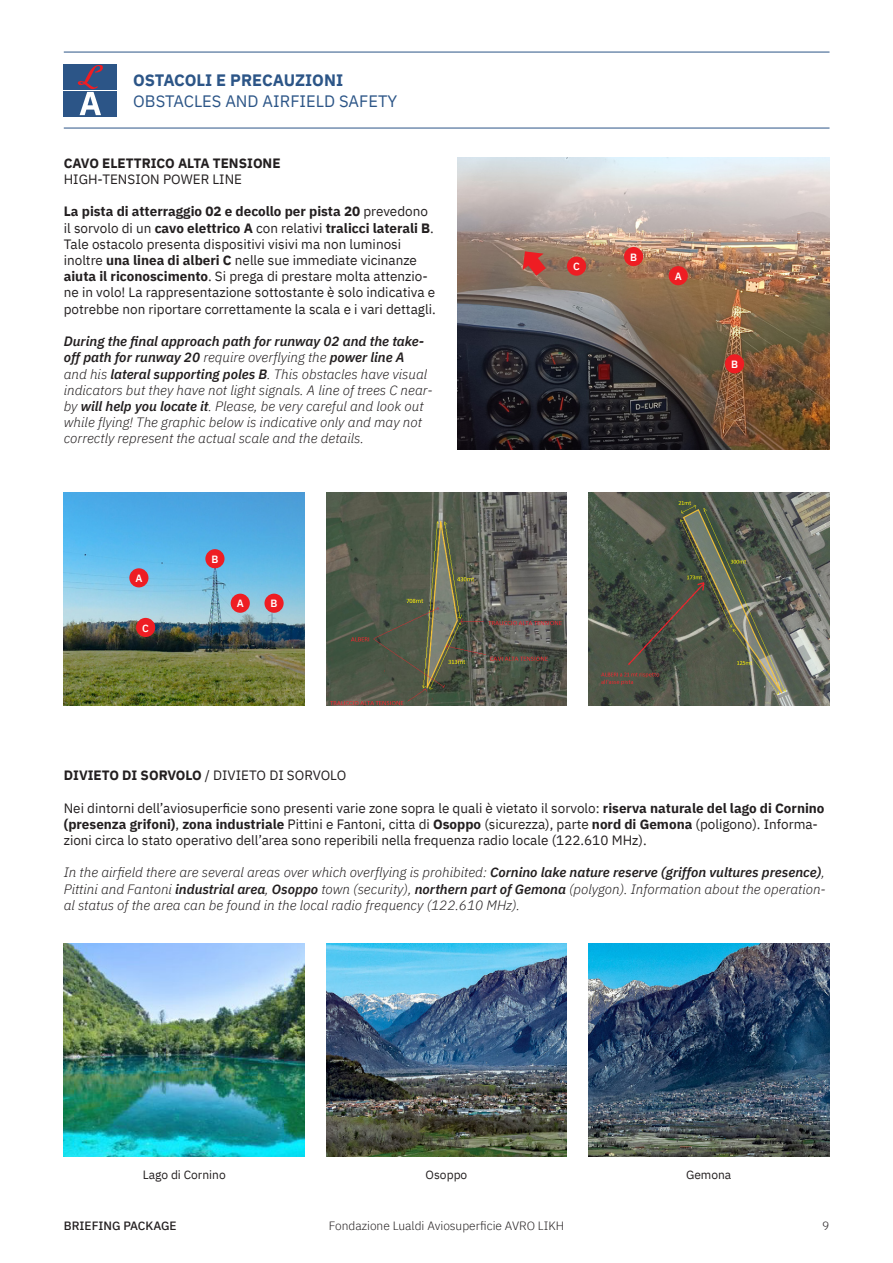
<style>
.page{position:relative;width:893px;height:1263px;background:#fff}
.page>*{position:absolute;margin:0;border:0;box-sizing:border-box;transform-origin:0 0}
.t1{font:16.5px "IBM Plex Sans";color:#2c5587}
.t2{font:700 16.5px "IBM Plex Sans";color:#2c5587}
.t3{font:13.5px/16.2px "IBM Plex Sans";color:#231f20}
.t4{font:italic 300 13.5px/16.2px "IBM Plex Sans";color:#231f20}
.t5{font:700 13.5px "IBM Plex Sans";color:#231f20}
.t6{font:300 12px "IBM Plex Sans";color:#231f20}
.t7{font:12px "IBM Plex Sans";color:#231f20}
.t8{font:500 12px "IBM Plex Sans";color:#231f20}
.t9{font:600 10.5px "IBM Plex Sans";color:#fff}
.s1{font-weight:700}
.s2{font-weight:600}
</style>
<div class="page">
<div style="left:64px;top:64px;width:53px;height:52px;background:#2c5587"></div>
<svg style="left:77px;top:64px;width:26px;height:51px"></svg>
<hr style="left:64px;top:90px;width:53px;height:1px;background:#fff">
<hr style="left:64px;top:128px;width:765px;height:1px;background:#2c5587">
<hr style="left:64px;top:52px;width:765px;height:1px;background:#2c5587">
<img style="left:457px;top:157px;width:372px;height:292px">
<div style="left:669px;top:266px;width:19px;height:19px;background:#ee1d23;border-radius:50%"></div>
<div style="left:725px;top:354px;width:19px;height:19px;background:#ee1d23;border-radius:50%"></div>
<div style="left:624px;top:247px;width:19px;height:19px;background:#ee1d23;border-radius:50%"></div>
<div style="left:567px;top:257px;width:19px;height:19px;background:#ee1d23;border-radius:50%"></div>
<img style="left:64px;top:943px;width:241px;height:213px">
<img style="left:64px;top:492px;width:241px;height:213px">
<img style="left:326px;top:492px;width:241px;height:213px">
<img style="left:588px;top:492px;width:241px;height:213px">
<div style="left:231px;top:594px;width:19px;height:19px;background:#ee1d23;border-radius:50%"></div>
<div style="left:129px;top:568px;width:19px;height:19px;background:#ee1d23;border-radius:50%"></div>
<div style="left:205px;top:549px;width:20px;height:19px;background:#ee1d23;border-radius:50%"></div>
<div style="left:264px;top:594px;width:20px;height:19px;background:#ee1d23;border-radius:50%"></div>
<div style="left:136px;top:618px;width:19px;height:19px;background:#ee1d23;border-radius:50%"></div>
<img style="left:588px;top:943px;width:241px;height:213px">
<img style="left:326px;top:943px;width:241px;height:213px">
<svg style="left:523px;top:251px;width:23px;height:25px"></svg>
<p class="t2" style="left:133px;top:67px;width:211px">OSTACOLI E PRECAUZIONI</p>
<p class="t1" style="left:133px;top:89px;width:266px">OBSTACLES AND AIRFIELD SAFETY</p>
<p class="t5" style="left:64px;top:152px;width:218px">CAVO ELETTRICO ALTA TENSIONE</p>
<p class="t3" style="left:64px;top:170px;width:180px">HIGH-TENSION POWER LINE</p>
<p class="t3" style="left:64px;top:202px;width:373px"><span class="s1">La pista di atterraggio 02 e decollo per pista 20</span> prevedono il sorvolo di un <span class="s1">cavo elettrico A</span> con relativi <span class="s1">tralicci laterali B</span>.<br>Tale ostacolo presenta dispositivi visivi ma non luminosi inoltre <span class="s1">una linea di alberi C</span> nelle sue immediate vicinanze <span class="s1">aiuta il riconoscimento</span>. Si prega di prestare molta attenzio&shy;ne in volo! La rappresentazione sottostante è solo indicativa e potrebbe non riportare correttamente la scala e i vari dettagli.</p>
<p class="t4" style="left:64px;top:332px;width:370px"><span class="s2">During the final approach path for runway 02 and the take&shy;off path for runway 20</span> require overflying the <span class="s2">power line A<br></span>and his <span class="s2">lateral supporting poles B</span>. This obstacles have visual indicators but they have not light signals. A line of trees C near&shy;by <span class="s2">will help you locate it</span>. Please, be very careful and look out while flying! The graphic below is indicative only and may not correctly represent the actual scale and the details.</p>
<p class="t9" style="left:135px;top:570px;width:9px">A</p>
<p class="t9" style="left:142px;top:619px;width:8px">C</p>
<p class="t9" style="left:211px;top:551px;width:8px">B</p>
<p class="t9" style="left:237px;top:595px;width:9px">A</p>
<p class="t9" style="left:271px;top:595px;width:8px">B</p>
<p class="t9" style="left:573px;top:258px;width:8px">C</p>
<p class="t9" style="left:630px;top:249px;width:8px">B</p>
<p class="t9" style="left:675px;top:268px;width:9px">A</p>
<p class="t9" style="left:731px;top:356px;width:8px">B</p>
<p class="t3" style="left:64px;top:766px;width:284px"><span class="s1">DIVIETO DI SORVOLO</span> / DIVIETO DI SORVOLO</p>
<p class="t3" style="left:64px;top:798px;width:762px">Nei dintorni dell’aviosuperficie sono presenti varie zone sopra le quali è vietato il sorvolo: <span class="s1">riserva naturale del lago di Cornino (presenza grifoni)</span>, <span class="s1">zona industriale</span> Pittini e Fantoni, citta di <span class="s1">Osoppo</span> (sicurezza), parte <span class="s1">nord di Gemona</span> (poligono). Informa&shy;zioni circa lo stato operativo dell’area sono reperibili nella frequenza radio locale (122.610 MHz).</p>
<p class="t4" style="left:64px;top:863px;width:764px;text-align:justify">In the airfield there are several areas over which overflying is prohibited: <span class="s2">Cornino lake nature reserve (griffon vultures presence)</span>, Pittini and Fantoni <span class="s2">industrial area</span>, <span class="s2">Osoppo</span> town (security), <span class="s2">northern part of Gemona</span> (polygon). Information about the operation&shy;al status of the area can be found in the local radio frequency (122.610 MHz).</p>
<p class="t7" style="left:143px;top:1165px;width:84px">Lago di Cornino</p>
<p class="t7" style="left:426px;top:1165px;width:43px">Osoppo</p>
<p class="t7" style="left:686px;top:1165px;width:47px">Gemona</p>
<p class="t8" style="left:64px;top:1216px;width:114px">BRIEFING PACKAGE</p>
<p class="t6" style="left:329px;top:1216px;width:237px">Fondazione Lualdi Aviosuperficie AVRO LIKH</p>
<p class="t6" style="left:822px;top:1216px;width:9px">9</p>
</div>
